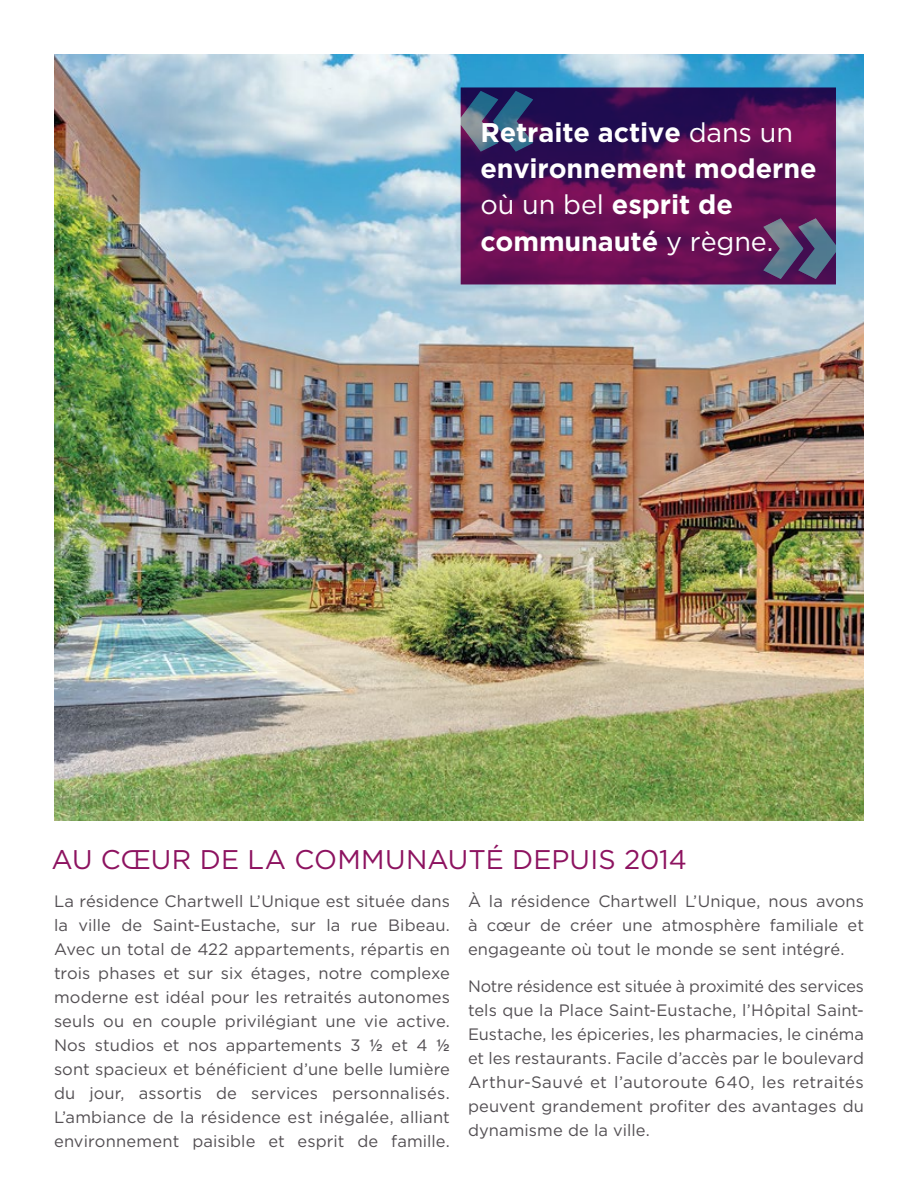
<style>
.page{position:relative;width:918px;height:1188px;background:#fff}
.page>*{position:absolute;margin:0;border:0;box-sizing:border-box;transform-origin:0 0}
.t1{font:700 27px/36.5px "Gotham HTF";letter-spacing:-.005em;color:#fff}
.t2{font:27px "Gotham HTF";color:#8d1360}
.t3{font:16.5px/24px "Gotham HTF";letter-spacing:.005em;color:#534f53;text-align:justify}
.s1{font-weight:400}
.s2{font-family:"Helvetica"}
</style>
<div class="page">
<img style="left:54px;top:54px;width:810px;height:767px">
<svg style="left:461px;top:87px;width:375px;height:197px;background:#540e53"></svg>
<svg style="left:461px;top:91px;width:72px;height:61px;background:#3c4974"></svg>
<svg style="left:763px;top:218px;width:73px;height:61px;background:#584c74"></svg>
<p class="t1" style="left:480px;top:113px;width:338px">Retraite active <span class="s1">dans un </span>environnement moderne <span class="s1">où un bel</span> esprit de communauté <span class="s1">y règne.</span></p>
<h1 class="t2" style="left:52px;top:844px;width:637px">AU CŒUR DE LA COMMUNAUTÉ DEPUIS 2014</h1>
<p class="t3" style="left:54px;top:889px;width:398px">La résidence Chartwell L’Unique est située dans la ville de Saint-Eustache, sur la rue Bibeau.<br>Avec un total de 422 appartements, répartis en trois phases et sur six étages, notre complexe moderne est idéal pour les retraités autonomes seuls ou en couple privilégiant une vie active.<br>Nos studios et nos appartements 3 <span class="s2">½</span> et 4 <span class="s2">½ </span>sont spacieux et bénéficient d’une belle lumière du jour, assortis de services personnalisés.<br>L’ambiance de la résidence est inégalée, alliant environnement paisible et esprit de famille.</p>
<p class="t3" style="left:468px;top:889px;width:398px">À la résidence Chartwell L’Unique, nous avons à cœur de créer une atmosphère familiale et engageante où tout le monde se sent intégré.</p>
<p class="t3" style="left:468px;top:974px;width:398px">Notre résidence est située à proximité des services tels que la Place Saint-Eustache, l’Hôpital Saint-Eustache, les épiceries, les pharmacies, le cinéma et les restaurants. Facile d’accès par le boulevard Arthur-Sauvé et l’autoroute 640, les retraités peuvent grandement profiter des avantages du dynamisme de la ville.</p>
</div>
